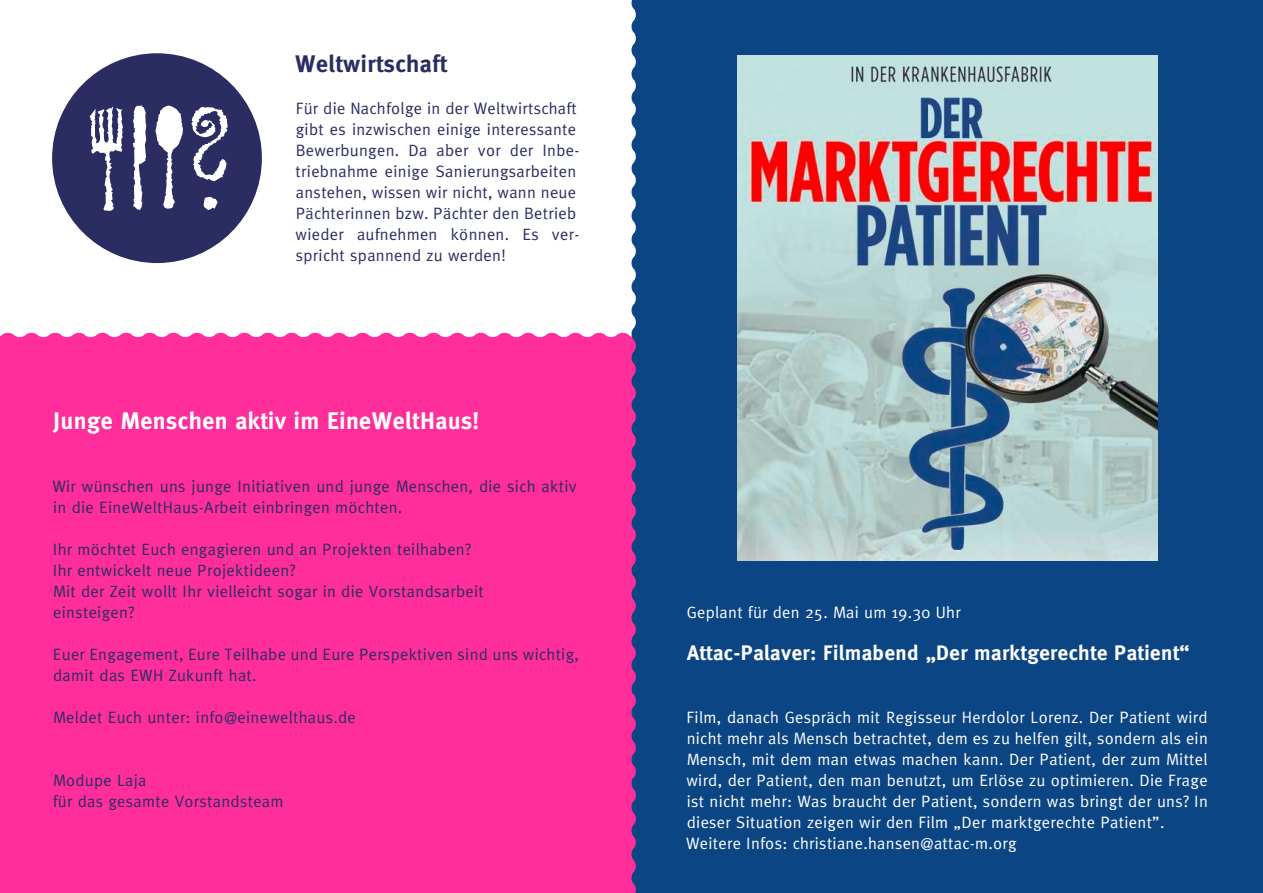
<style>
.page{position:relative;width:1263px;height:893px;background:#fff}
.page>*{position:absolute;margin:0;border:0;box-sizing:border-box;transform-origin:0 0}
.t1{font:700 24px "Meta";letter-spacing:.02em;color:#fff}
.t2{font:700 24px "Meta";letter-spacing:.02em;color:#2b2d62}
.t3{font:700 21px "Meta";letter-spacing:.02em;color:#fff}
.t4{font:16.5px/21px "Meta";letter-spacing:.02em;color:#2b2d62}
.t5{font:16.5px/21px "Meta";letter-spacing:.02em;color:#fff}
</style>
<div class="page">
<div style="left:0;top:332px;width:631px;height:561px;background:#ff2e9a"></div>
<div style="left:631px;top:0;width:632px;height:893px;background:#0b4583"></div>
<img style="left:737px;top:55px;width:420px;height:505px">
<div style="left:52px;top:53px;width:210px;height:210px;background:#2b2d62;border-radius:50%"></div>
<svg style="left:90px;top:105px;width:93px;height:106px"></svg>
<svg style="left:191px;top:107px;width:37px;height:74px"></svg>
<svg style="left:204px;top:197px;width:14px;height:13px"></svg>
<h1 class="t2" style="left:295px;top:50px;width:153px">Weltwirtschaft</h1>
<p class="t4" style="left:296px;top:98px;width:285px">Für die Nachfolge in der Weltwirtschaft gibt es inzwischen einige interessante Bewerbungen. Da aber vor der Inbe&shy;triebnahme einige Sanierungsarbeiten anstehen, wissen wir nicht, wann neue Pächterinnen bzw. Pächter den Betrieb wieder aufnehmen können. Es ver&shy;spricht spannend zu werden!</p>
<h1 class="t1" style="left:53px;top:407px;width:427px">Junge Menschen aktiv im EineWeltHaus!</h1>
<p class="t4" style="left:52px;top:476px;width:526px">Wir wünschen uns junge Initiativen und junge Menschen, die sich aktiv in die EineWeltHaus-Arbeit einbringen möchten.</p>
<p class="t4" style="left:53px;top:539px;width:432px">Ihr möchtet Euch engagieren und an Projekten teilhaben?<br>Ihr entwickelt neue Projektideen?<br>Mit der Zeit wollt Ihr vielleicht sogar in die Vorstandsarbeit einsteigen?</p>
<p class="t4" style="left:53px;top:644px;width:528px">Euer Engagement, Eure Teilhabe und Eure Perspektiven sind uns wichtig, damit das EWH Zukunft hat.</p>
<p class="t4" style="left:53px;top:707px;width:304px">Meldet Euch unter: info@einewelthaus.de</p>
<p class="t4" style="left:53px;top:770px;width:232px">Modupe Laja<br>für das gesamte Vorstandsteam</p>
<p class="t5" style="left:687px;top:602px;width:275px">Geplant für den 25. Mai um 19.30 Uhr</p>
<p class="t3" style="left:687px;top:640px;width:504px">Attac-Palaver: Filmabend „Der marktgerechte Patient“</p>
<p class="t5" style="left:686px;top:707px;width:523px">Film, danach Gespräch mit Regisseur Herdolor Lorenz. Der Patient wird nicht mehr als Mensch betrachtet, dem es zu helfen gilt, sondern als ein Mensch, mit dem man etwas machen kann. Der Patient, der zum Mittel wird, der Patient, den man benutzt, um Erlöse zu optimieren. Die Frage ist nicht mehr: Was braucht der Patient, sondern was bringt der uns? In dieser Situation zeigen wir den Film „Der marktgerechte Patient”.<br>Weitere Infos: christiane.hansen@attac-m.org</p>
</div>
